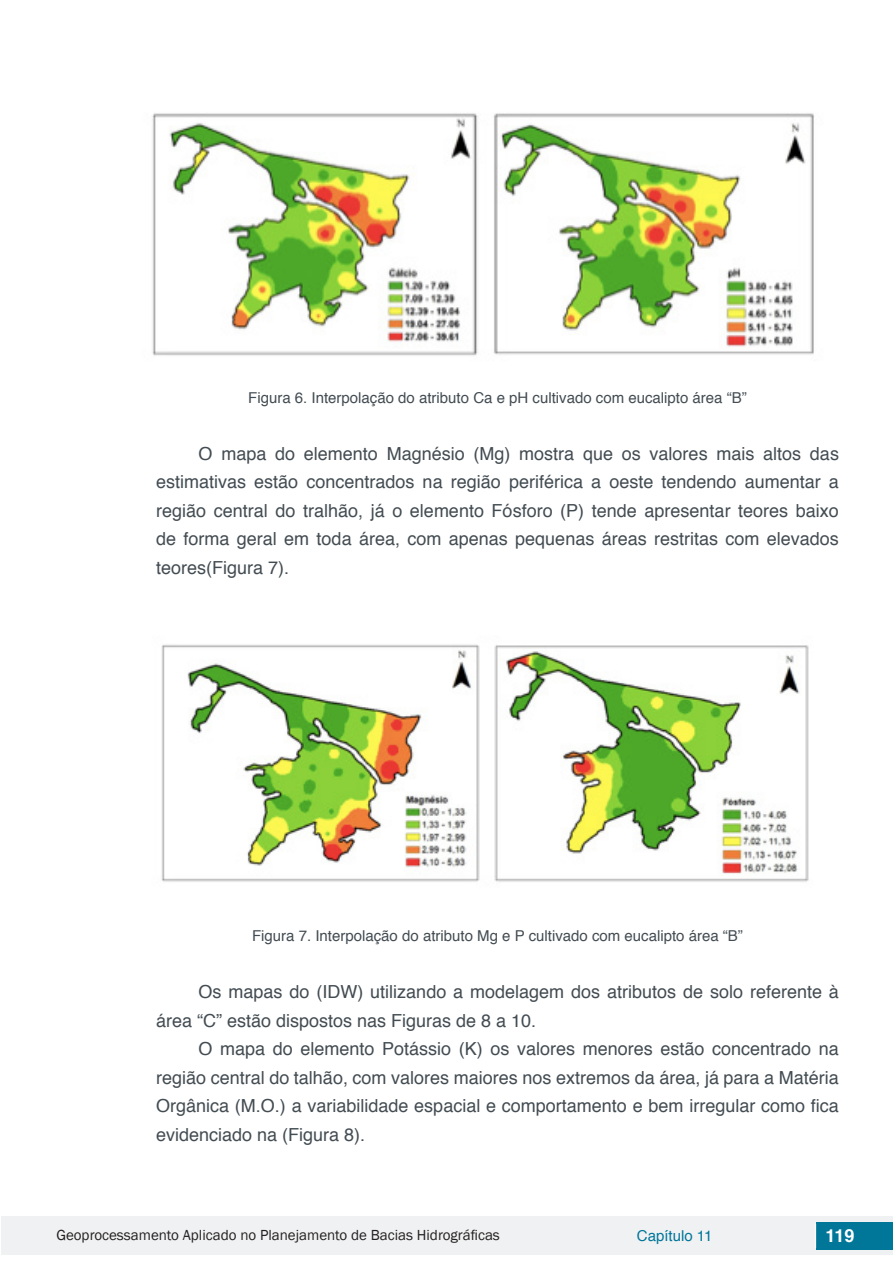
<style>
.page{position:relative;width:893px;height:1263px;background:#fff}
.page>*{position:absolute;margin:0;border:0;box-sizing:border-box;transform-origin:0 0}
.t1{font:18px/28.5px "Helvetica";color:#434c52;text-align:justify}
.t2{font:700 18px "Helvetica";color:#fff}
.t3{font:15px "Helvetica";color:#434c52}
.t4{font:15px "Franklin Gothic";color:#231f20}
.t5{font:15px "Helvetica";color:#007699}
</style>
<div class="page">
<div style="left:1px;top:1216px;width:891px;height:38px;background:#f0f1f2"></div>
<div style="left:816px;top:1222px;width:77px;height:27px;background:#007699"></div>
<svg style="left:815px;top:1224px;width:1px;height:24px"></svg>
<img style="left:152px;top:113px;width:662px;height:243px">
<img style="left:161px;top:644px;width:648px;height:238px">
<p class="t3" style="left:248px;top:386px;width:500px">Figura 6. Interpolação do atributo Ca e pH cultivado com eucalipto área “B”</p>
<p class="t1" style="left:156px;top:440px;width:684px;text-indent:43px">O mapa do elemento Magnésio (Mg) mostra que os valores mais altos das estimativas estão concentrados na região periférica a oeste tendendo aumentar a região central do tralhão, já o elemento Fósforo (P) tende apresentar teores baixo de forma geral em toda área, com apenas pequenas áreas restritas com elevados teores(Figura 7).</p>
<p class="t3" style="left:252px;top:924px;width:492px">Figura 7. Interpolação do atributo Mg e P cultivado com eucalipto área “B”</p>
<p class="t1" style="left:156px;top:978px;width:684px;text-indent:43px">Os mapas do (IDW) utilizando a modelagem dos atributos de solo referente à área “C” estão dispostos nas Figuras de 8 a 10.</p>
<p class="t1" style="left:156px;top:1035px;width:684px;text-indent:43px">O mapa do elemento Potássio (K) os valores menores estão concentrado na região central do talhão, com valores maiores nos extremos da área, já para a Matéria Orgânica (M.O.) a variabilidade espacial e comportamento e bem irregular como fica evidenciado na (Figura 8).</p>
<p class="t4" style="left:56px;top:1226px;width:445px">Geoprocessamento Aplicado no Planejamento de Bacias Hidrográficas</p>
<p class="t5" style="left:637px;top:1224px;width:77px">Capítulo 11</p>
<p class="t2" style="left:825px;top:1221px;width:31px">119</p>
</div>
